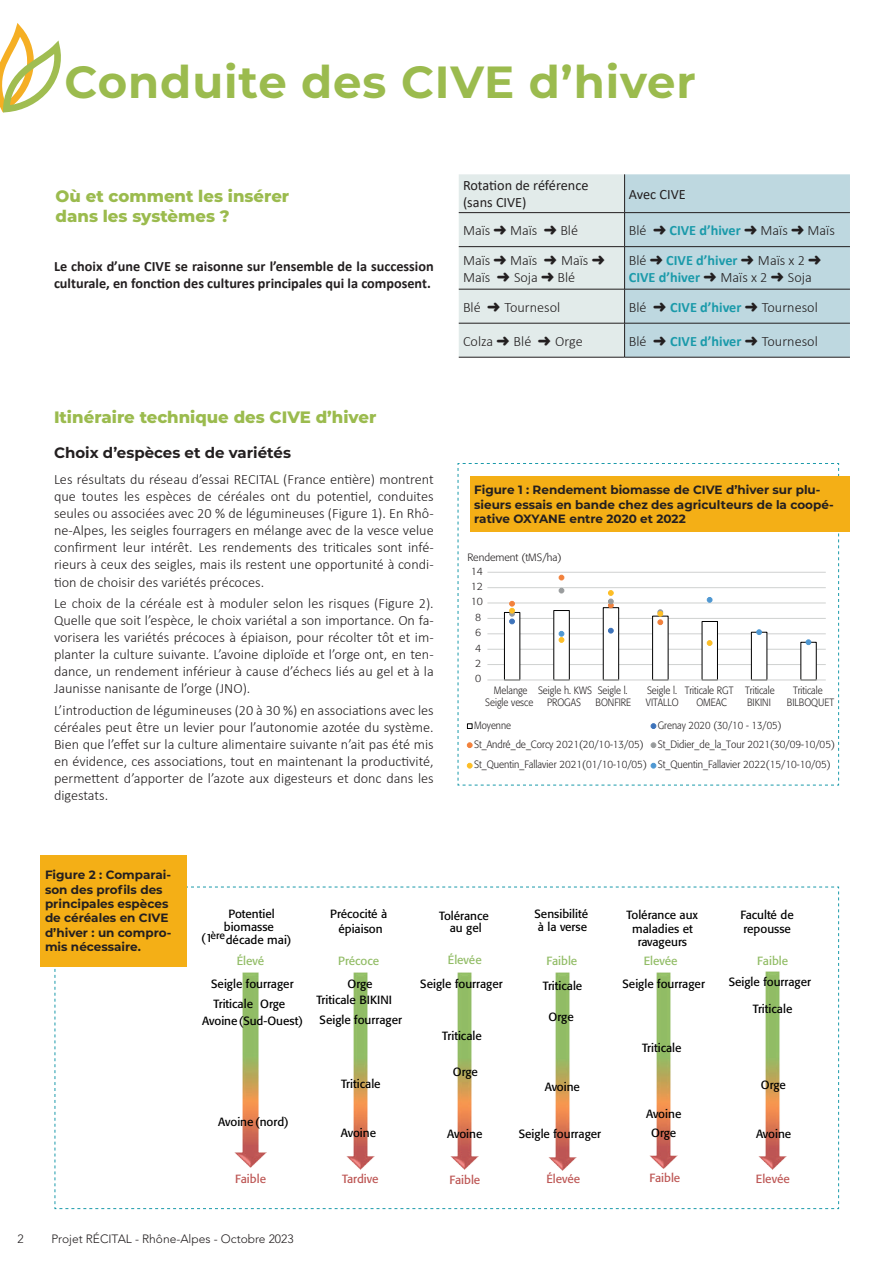
<style>
.page{position:relative;width:893px;height:1263px;background:#fff}
.page>*{position:absolute;margin:0;border:0;box-sizing:border-box;transform-origin:0 0}
.t1{font:700 45px "Montserrat";letter-spacing:.02em;color:#9bbb4e}
.t2{font:800 16.5px/19.8px "Montserrat";color:#9bbb4e}
.t3{font:700 15px "Montserrat";color:#231f20}
.t4{font:300 14.25px/17.1px "Calibri";color:#231f20;text-align:justify}
.t5{font:700 14.25px/17.1px "Calibri";color:#231f20}
.t6{font:700 14.25px/17.1px "Calibri";color:#1a9aaa}
.t7{font:14.25px/17.1px "Calibri";color:#231f20}
.t8{font:700 12px/14.4px "Montserrat";color:#231f20}
.t9{font:300 12px "Avenir LT Std";color:#231f20}
.t10{font:11.85px/19.2px "Formata BQ";color:#000001}
.t11{font:11.85px "Formata BQ";color:#bd5654}
.t12{font:11.85px "Formata BQ";color:#91bc65}
.t13{font:300 10.5px/12px "Formata BQ";color:#231f20;text-align:center;scale:.9 1}
.t14{font:300 10.5px/20.5px "Formata BQ";color:#231f20;scale:.93 1}
.t15{font:300 10.5px "Formata BQ";color:#231f20}
.s1{font-weight:700;color:#1a9aaa}
.s2{font-weight:300;color:#231f20}
.s3{color:#231f20}
</style>
<div class="page">
<svg style="left:457px;top:463px;width:382px;height:323px"></svg>
<div style="left:470px;top:477px;width:379px;height:55px;background:#f4af16"></div>
<svg style="left:54px;top:886px;width:785px;height:323px"></svg>
<div style="left:41px;top:855px;width:146px;height:112px;background:#f4af16"></div>
<svg style="left:459px;top:174px;width:391px;height:183px;background:#ccdee2"></svg>
<hr style="left:624px;top:174px;width:1px;height:38px;background:#231f20">
<hr style="left:459px;top:212px;width:166px;height:1px;background:#231f20">
<hr style="left:625px;top:212px;width:225px;height:1px;background:#231f20">
<hr style="left:624px;top:213px;width:1px;height:33px;background:#231f20">
<hr style="left:624px;top:247px;width:1px;height:42px;background:#231f20">
<hr style="left:624px;top:289px;width:1px;height:34px;background:#231f20">
<hr style="left:624px;top:323px;width:1px;height:34px;background:#231f20">
<hr style="left:459px;top:246px;width:166px;height:1px;background:#231f20">
<hr style="left:625px;top:246px;width:225px;height:1px;background:#231f20">
<hr style="left:459px;top:289px;width:166px;height:1px;background:#231f20">
<hr style="left:625px;top:289px;width:225px;height:1px;background:#231f20">
<hr style="left:459px;top:323px;width:166px;height:1px;background:#231f20">
<hr style="left:625px;top:323px;width:225px;height:1px;background:#231f20">
<hr style="left:459px;top:357px;width:166px;height:1px;background:#231f20">
<hr style="left:625px;top:357px;width:225px;height:1px;background:#231f20">
<svg style="left:0;top:23px;width:60px;height:90px"></svg>
<h1 class="t1" style="left:65px;top:49px;width:633px">Conduite des CIVE d’hiver</h1>
<p class="t2" style="left:56px;top:186px;width:235px">Où et comment les insérer dans les systèmes ?</p>
<p class="t5" style="left:54px;top:258px;width:381px">Le choix d’une CIVE se raisonne sur l’ensemble de la succession culturale, en fonction des cultures principales qui la composent.</p>
<p class="t2" style="left:54px;top:407px;width:324px">Itinéraire technique des CIVE d’hiver</p>
<p class="t3" style="left:54px;top:442px;width:238px">Choix d’espèces et de variétés</p>
<p class="t4" style="left:54px;top:470px;width:381px">Les résultats du réseau d’essai RECITAL (France entière) montrent que toutes les espèces de céréales ont du potentiel, conduites seules ou associées avec 20 % de légumineuses (Figure 1). En Rhô&shy;ne-Alpes, les seigles fourragers en mélange avec de la vesce velue confirment leur intérêt. Les rendements des triticales sont infé&shy;rieurs à ceux des seigles, mais ils restent une opportunité à condi&shy;tion de choisir des variétés précoces.</p>
<p class="t4" style="left:54px;top:594px;width:381px">Le choix de la céréale est à moduler selon les risques (Figure 2).<br>Quelle que soit l’espèce, le choix variétal a son importance. On fa&shy;vorisera les variétés précoces à épiaison, pour récolter tôt et im&shy;planter la culture suivante. L’avoine diploïde et l’orge ont, en ten&shy;dance, un rendement inférieur à cause d’échecs liés au gel et à la Jaunisse nanisante de l’orge (JNO).</p>
<p class="t4" style="left:54px;top:701px;width:381px">L’introduction de légumineuses (20 à 30 %) en associations avec les céréales peut être un levier pour l’autonomie azotée du système.<br>Bien que l’effet sur la culture alimentaire suivante n’ait pas été mis en évidence, ces associations, tout en maintenant la productivité, permettent d’apporter de l’azote aux digesteurs et donc dans les digestats.</p>
<p class="t7" style="left:463px;top:177px;width:127px">Rotation de référence (sans CIVE)</p>
<p class="t7" style="left:629px;top:185px;width:58px">Avec CIVE</p>
<p class="t4" style="left:463px;top:222px;width:117px">Maïs ➜ Maïs ➜ Blé</p>
<p class="t4" style="left:629px;top:222px;width:208px">Blé ➜ <span class="s1">CIVE d’hiver</span> ➜ Maïs ➜ Maïs</p>
<p class="t4" style="left:463px;top:251px;width:143px">Maïs ➜ Maïs ➜ Maïs ➜<br>Maïs ➜ Soja ➜ Blé</p>
<p class="t6" style="left:629px;top:251px;width:194px"><span class="s2">Blé</span> <span class="s3">➜</span> CIVE d’hiver <span class="s3">➜</span> <span class="s2">Maïs x 2</span> <span class="s3">➜<br></span>CIVE d’hiver <span class="s3">➜</span> <span class="s2">Maïs x 2</span> <span class="s3">➜</span> <span class="s2">Soja</span></p>
<p class="t4" style="left:463px;top:298px;width:99px">Blé ➜ Tournesol</p>
<p class="t4" style="left:629px;top:298px;width:190px">Blé ➜ <span class="s1">CIVE d’hiver</span> ➜ Tournesol</p>
<p class="t4" style="left:463px;top:332px;width:121px">Colza ➜ Blé ➜ Orge</p>
<p class="t4" style="left:629px;top:332px;width:190px">Blé ➜ <span class="s1">CIVE d’hiver</span> ➜ Tournesol</p>
<p class="t8" style="left:474px;top:482px;width:361px">Figure 1 : Rendement biomasse de CIVE d’hiver sur plu&shy;sieurs essais en bande chez des agriculteurs de la coopé&shy;rative OXYANE entre 2020 et 2022</p>
<p class="t15" style="left:467px;top:551px;width:96px">Rendement (tMS/ha)</p>
<p class="t15" style="left:471px;top:565px;width:14px">14</p>
<p class="t15" style="left:471px;top:580px;width:14px">12</p>
<p class="t15" style="left:471px;top:596px;width:14px">10</p>
<p class="t15" style="left:475px;top:611px;width:8px">8</p>
<p class="t15" style="left:475px;top:626px;width:8px">6</p>
<p class="t15" style="left:475px;top:642px;width:8px">4</p>
<p class="t15" style="left:475px;top:657px;width:8px">2</p>
<p class="t15" style="left:475px;top:672px;width:8px">0</p>
<p class="t13" style="left:485px;top:684px;width:55px">Melange<br>Seigle vesce</p>
<p class="t13" style="left:538px;top:684px;width:61px">Seigle h. KWS<br>PROGAS</p>
<p class="t13" style="left:595px;top:684px;width:41px;text-align:left">Seigle l.<br>BONFIRE</p>
<p class="t13" style="left:646px;top:684px;width:38px;text-align:left">Seigle l.<br>VITALLO</p>
<p class="t13" style="left:685px;top:684px;width:56px">Triticale RGT<br>OMEAC</p>
<p class="t13" style="left:745px;top:684px;width:34px;text-align:left">Triticale<br>BIKINI</p>
<p class="t13" style="left:787px;top:684px;width:54px">Triticale<br>BILBOQUET</p>
<p class="t13" style="left:474px;top:719px;width:43px">Moyenne</p>
<p class="t13" style="left:658px;top:719px;width:139px">Grenay 2020 (30/10 - 13/05)</p>
<p class="t14" style="left:474px;top:734px;width:184px">St_André_de_Corcy 2021(20/10-13/05)</p>
<p class="t14" style="left:474px;top:734px;width:389px;text-indent:184px">St_Didier_de_la_Tour 2021(30/09-10/05)<br>St_Quentin_Fallavier 2021(01/10-10/05) St_Quentin_Fallavier 2022(15/10-10/05)</p>
<p class="t8" style="left:45px;top:867px;width:128px">Figure 2 : Comparai&shy;son des profils des principales espèces de céréales en CIVE d’hiver : un compro&shy;mis nécessaire.</p>
<p class="t10" style="left:229px;top:904px;width:48px">Potentiel</p>
<p class="t10" style="left:224px;top:917px;width:52px">biomasse</p>
<p class="t10" style="left:201px;top:930px;width:92px">(1<sup>ère</sup>décade mai)</p>
<p class="t10" style="left:211px;top:974px;width:84px;line-height:20px">Seigle fourrager<br>Triticale Orge</p>
<p class="t10" style="left:202px;top:1011px;width:102px">Avoine(Sud-Ouest)</p>
<p class="t12" style="left:237px;top:953px;width:29px">Élevé</p>
<p class="t10" style="left:330px;top:907px;width:59px;line-height:15px;text-align:center">Précocité à épiaison</p>
<p class="t12" style="left:338px;top:953px;width:43px">Précoce</p>
<p class="t10" style="left:347px;top:974px;width:27px">Orge</p>
<p class="t10" style="left:316px;top:990px;width:87px">Triticale BIKINI<br>Seigle fourrager</p>
<p class="t10" style="left:341px;top:1074px;width:41px">Triticale</p>
<p class="t10" style="left:439px;top:909px;width:51px;line-height:12.9px;text-align:center">Tolérance au gel</p>
<p class="t12" style="left:448px;top:953px;width:35px">Élevée</p>
<p class="t10" style="left:420px;top:974px;width:84px">Seigle fourrager</p>
<p class="t10" style="left:442px;top:1026px;width:41px">Triticale</p>
<p class="t10" style="left:453px;top:1062px;width:27px">Orge</p>
<p class="t10" style="left:534px;top:907px;width:55px;line-height:12.8px">Sensibilité à la verse</p>
<p class="t12" style="left:546px;top:953px;width:32px">Faible</p>
<p class="t10" style="left:543px;top:976px;width:41px">Triticale</p>
<p class="t10" style="left:549px;top:1007px;width:27px">Orge</p>
<p class="t10" style="left:545px;top:1077px;width:37px">Avoine</p>
<p class="t10" style="left:218px;top:1112px;width:72px">Avoine(nord)</p>
<p class="t11" style="left:235px;top:1171px;width:32px">Faible</p>
<p class="t10" style="left:341px;top:1123px;width:37px">Avoine</p>
<p class="t11" style="left:342px;top:1171px;width:38px">Tardive</p>
<p class="t10" style="left:447px;top:1124px;width:37px">Avoine</p>
<p class="t11" style="left:449px;top:1173px;width:32px">Faible</p>
<p class="t10" style="left:519px;top:1124px;width:84px">Seigle fourrager</p>
<p class="t11" style="left:546px;top:1171px;width:35px">Élevée</p>
<p class="t9" style="left:17px;top:1232px;width:8px">2</p>
<p class="t9" style="left:51px;top:1232px;width:244px">Projet RÉCITAL - Rhône-Alpes - Octobre 2023</p>
<p class="t10" style="left:627px;top:907px;width:73px;line-height:14.1px;text-align:center">Tolérance aux maladies et</p>
<p class="t10" style="left:638px;top:932px;width:51px">ravageurs</p>
<p class="t12" style="left:644px;top:953px;width:35px">Elevée</p>
<p class="t10" style="left:622px;top:974px;width:84px">Seigle fourrager</p>
<p class="t10" style="left:642px;top:1038px;width:41px">Triticale</p>
<p class="t10" style="left:646px;top:1104px;width:37px;text-align:center">Avoine<br>Orge</p>
<p class="t11" style="left:649px;top:1171px;width:32px">Faible</p>
<p class="t10" style="left:741px;top:908px;width:55px;line-height:13.6px">Faculté de repousse</p>
<p class="t12" style="left:757px;top:953px;width:32px">Faible</p>
<p class="t10" style="left:729px;top:972px;width:84px">Seigle fourrager</p>
<p class="t10" style="left:753px;top:999px;width:41px">Triticale</p>
<p class="t10" style="left:761px;top:1075px;width:27px">Orge</p>
<p class="t10" style="left:756px;top:1124px;width:37px">Avoine</p>
<p class="t11" style="left:756px;top:1171px;width:35px">Elevée</p>
</div>
